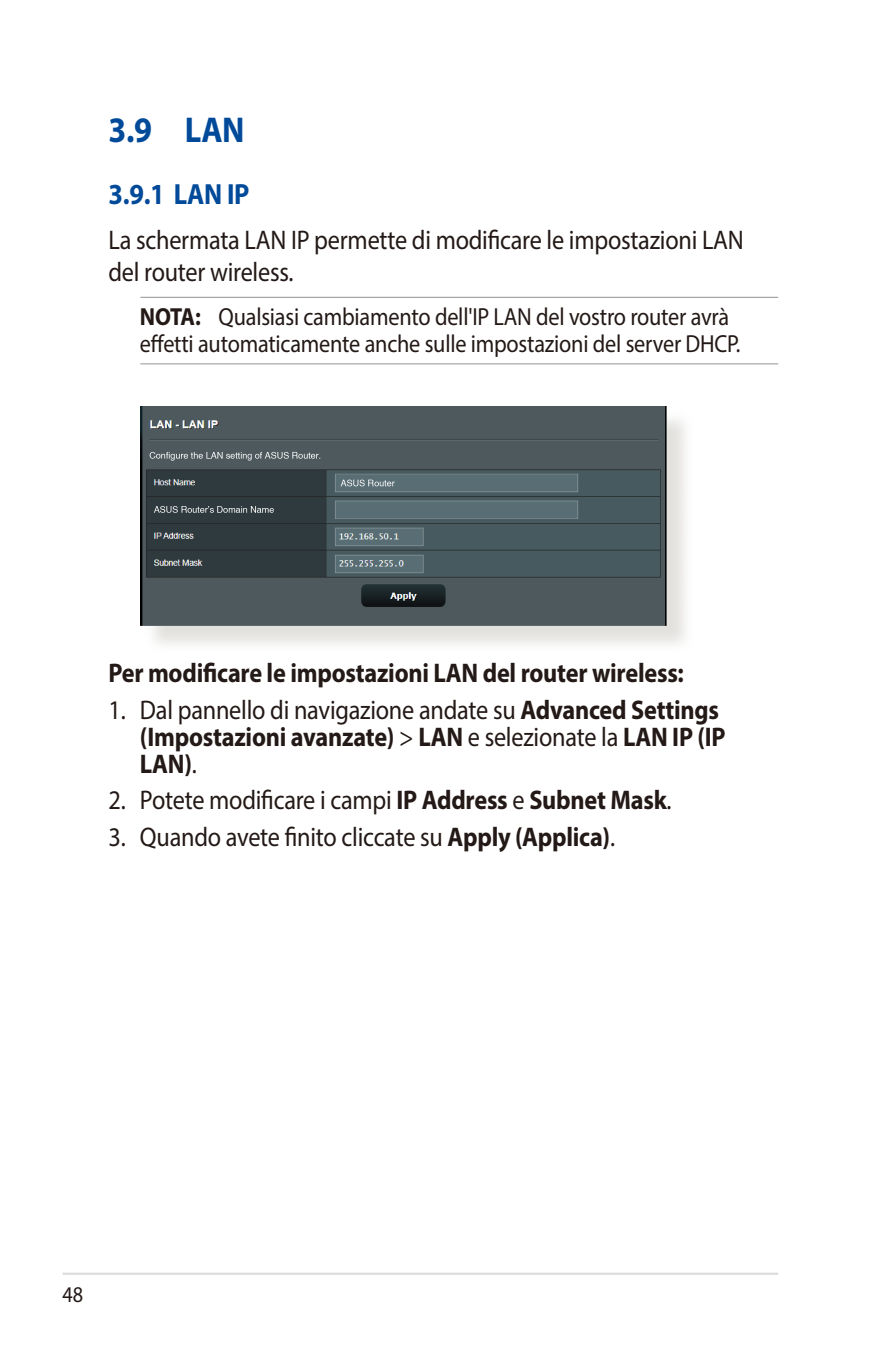
<style>
.page{position:relative;width:893px;height:1346px;background:#fff}
.page>*{position:absolute;margin:0;border:0;box-sizing:border-box;transform-origin:0 0}
.t1{font:700 36px "Myriad Pro";color:#004a99;scale:.9 1}
.t2{font:700 29.25px "Myriad Pro";color:#004a99;scale:.9 1}
.t3{font:27px/32.4px "Myriad Pro";letter-spacing:-.01em;color:#231916;scale:.9 1}
.t4{font:700 27px/27px "Myriad Pro";letter-spacing:-.01em;color:#231916;scale:.9 1}
.t5{font:24.75px/27px "Myriad Pro";letter-spacing:-.01em;color:#231916;scale:.9 1}
.t6{font:22.5px "Myriad Pro";color:#231916;scale:.9 1}
.s1{font-weight:700}
.s2{font-weight:400}
</style>
<div class="page">
<hr style="left:63px;top:1272px;width:715px;height:3px;background:#dcdddd">
<hr style="left:140px;top:297px;width:638px;height:1px;background:#a0a0a1">
<hr style="left:140px;top:363px;width:638px;height:1px;background:#a0a0a1">
<div style="left:144px;top:410px;width:550px;height:243px;background:#d9d8d4;opacity:.75"></div>
<img style="left:140px;top:406px;width:527px;height:219px">
<h1 class="t1" style="left:108px;top:106px;width:153px">3.9 LAN</h1>
<p class="t2" style="left:108px;top:175px;width:158px">3.9.1 LAN IP</p>
<p class="t3" style="left:108px;top:223px;width:707px">La schermata LAN IP permette di modificare le impostazioni LAN del router wireless.</p>
<p class="t5" style="left:140px;top:302px;width:669px"><span class="s1">NOTA:</span> Qualsiasi cambiamento dell'IP LAN del vostro router avrà effetti automaticamente anche sulle impostazioni del server DHCP.</p>
<p class="t4" style="left:108px;top:659px;width:641px">Per modificare le impostazioni LAN del router wireless:</p>
<p class="t4" style="left:140px;top:695px;width:652px;text-indent:-31px"><span class="s2">1. Dal pannello di navigazione andate su</span> Advanced Settings (Impostazioni avanzate) <span class="s2">&gt;</span> LAN <span class="s2">e selezionate la</span> LAN IP (IP<br>LAN)<span class="s2">.</span></p>
<p class="t3" style="left:108px;top:784px;width:627px">2. Potete modificare i campi <span class="s1">IP Address</span> e <span class="s1">Subnet Mask</span>.</p>
<p class="t3" style="left:108px;top:820px;width:564px">3. Quando avete finito cliccate su <span class="s1">Apply (Applica)</span>.</p>
<p class="t6" style="left:63px;top:1281px;width:24px">48</p>
</div>
